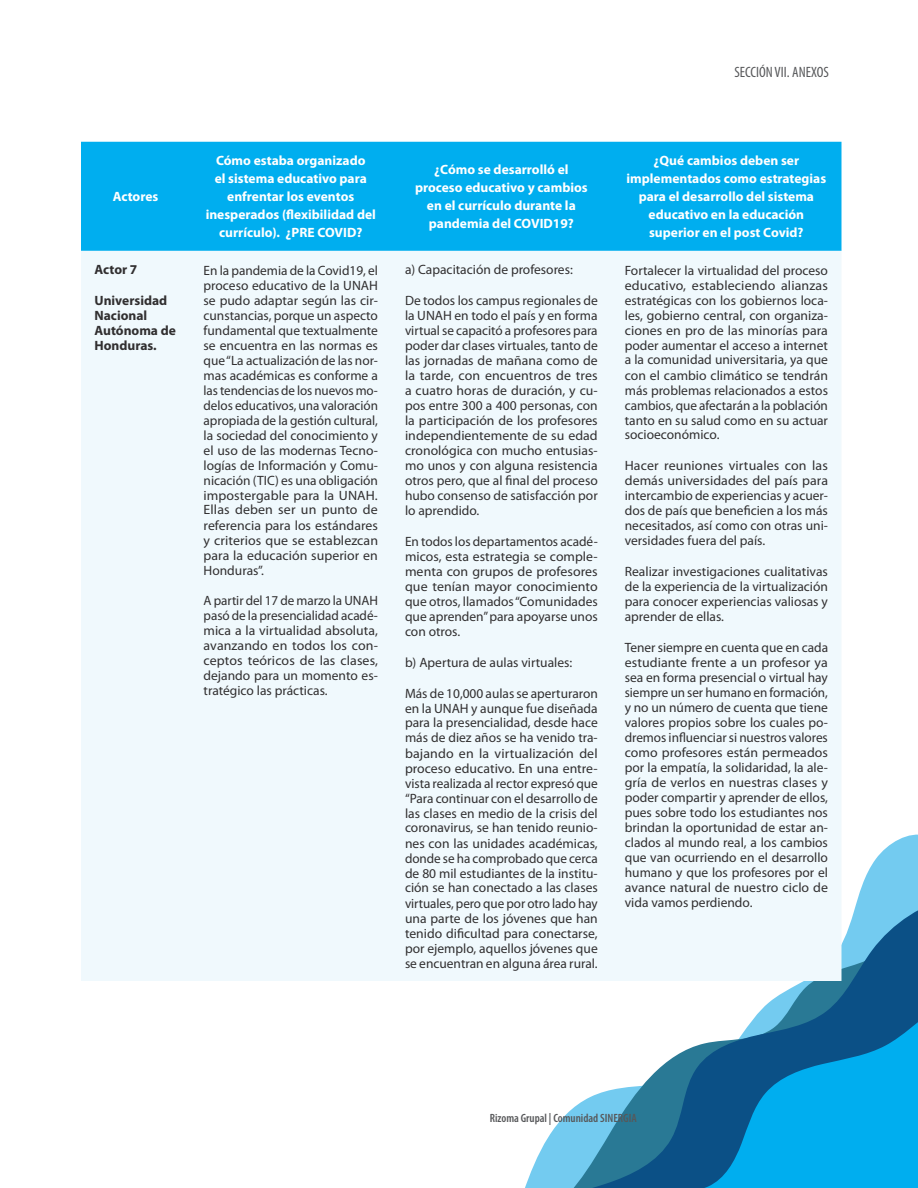
<style>
.page{position:relative;width:918px;height:1188px;background:#fff}
.page>*{position:absolute;margin:0;border:0;box-sizing:border-box;transform-origin:0 0}
.t1{font:condensed 15px "Myriad Pro";color:#57585a}
.t2{font:13.5px/15px "Myriad Pro";color:#312f30;text-align:justify}
.t3{font:700 13.5px/18px "Myriad Pro";color:#fff;text-align:center}
.t4{font:700 13.5px/15px "Myriad Pro";color:#312f30}
.t5{font:600 condensed 12px "Myriad Pro";color:#57585a}
</style>
<div class="page">
<svg style="left:874px;top:834px;width:44px;height:27px"></svg>
<svg style="left:858px;top:861px;width:60px;height:35px;background:#84d1f1"></svg>
<svg style="left:786px;top:896px;width:132px;height:95px;background:#4790ba"></svg>
<svg style="left:525px;top:991px;width:393px;height:197px"></svg>
<div style="left:81px;top:142px;width:761px;height:109px;background:#00aeef"></div>
<div style="left:81px;top:251px;width:761px;height:730px;background:#f0f9fd"></div>
<p class="t1" style="left:735px;top:63px;width:96px">SECCIÓN VII. ANEXOS</p>
<p class="t3" style="left:113px;top:187px;width:47px">Actores</p>
<p class="t4" style="left:94px;top:262px;width:44px">Actor 7</p>
<p class="t4" style="left:94px;top:293px;width:83px">Universidad<br>Nacional<br>Autónoma de<br>Honduras.</p>
<p class="t3" style="left:206px;top:151px;width:172px">Cómo estaba organizado<br>el sistema educativo para enfrentar los eventos inesperados (flexibilidad del currículo). ¿PRE COVID?</p>
<p class="t3" style="left:415px;top:160px;width:174px">¿Cómo se desarrolló el proceso educativo y cambios en el currículo durante la pandemia del COVID19?</p>
<p class="t3" style="left:627px;top:151px;width:201px">¿Qué cambios deben ser implementados como estrategias para el desarrollo del sistema educativo en la educación superior en el post Covid?</p>
<p class="t2" style="left:204px;top:262px;width:176px">En la pandemia de la Covid19, el proceso educativo de la UNAH se pudo adaptar según las cir&shy;cunstancias, porque un aspecto fundamental que textualmente se encuentra en las normas es que “La actualización de las nor&shy;mas académicas es conforme a las tendencias de los nuevos mo&shy;delos educativos, una valoración apropiada de la gestión cultural, la sociedad del conocimiento y el uso de las modernas Tecno&shy;logías de Información y Comu&shy;nicación (TIC) es una obligación impostergable para la UNAH.<br>Ellas deben ser un punto de referencia para los estándares y criterios que se establezcan para la educación superior en Honduras”.</p>
<p class="t2" style="left:204px;top:593px;width:176px">A partir del 17 de marzo la UNAH pasó de la presencialidad acadé&shy;mica a la virtualidad absoluta, avanzando en todos los con&shy;ceptos teóricos de las clases, dejando para un momento es&shy;tratégico las prácticas.</p>
<p class="t2" style="left:405px;top:262px;width:169px">a) Capacitación de profesores:</p>
<p class="t2" style="left:405px;top:293px;width:194px">De todos los campus regionales de la UNAH en todo el país y en forma virtual se capacitó a profesores para poder dar clases virtuales, tanto de las jornadas de mañana como de la tarde, con encuentros de tres a cuatro horas de duración, y cu&shy;pos entre 300 a 400 personas, con la participación de los profesores independientemente de su edad cronológica con mucho entusias&shy;mo unos y con alguna resistencia otros pero, que al final del proceso hubo consenso de satisfacción por lo aprendido.</p>
<p class="t2" style="left:405px;top:534px;width:194px">En todos los departamentos acadé&shy;micos, esta estrategia se comple&shy;menta con grupos de profesores que tenían mayor conocimiento que otros, llamados “Comunidades que aprenden” para apoyarse unos con otros.</p>
<p class="t2" style="left:405px;top:655px;width:169px">b) Apertura de aulas virtuales:</p>
<p class="t2" style="left:405px;top:685px;width:194px">Más de 10,000 aulas se aperturaron en la UNAH y aunque fue diseñada para la presencialidad, desde hace más de diez años se ha venido tra&shy;bajando en la virtualización del proceso educativo. En una entre&shy;vista realizada al rector expresó que “Para continuar con el desarrollo de las clases en medio de la crisis del coronavirus, se han tenido reunio&shy;nes con las unidades académicas, donde se ha comprobado que cerca de 80 mil estudiantes de la institu&shy;ción se han conectado a las clases virtuales, pero que por otro lado hay una parte de los jóvenes que han tenido dificultad para conectarse, por ejemplo, aquellos jóvenes que se encuentran en alguna área rural.</p>
<p class="t2" style="left:625px;top:262px;width:205px">Fortalecer la virtualidad del proceso educativo, estableciendo alianzas estratégicas con los gobiernos loca&shy;les, gobierno central, con organiza&shy;ciones en pro de las minorías para poder aumentar el acceso a internet a la comunidad universitaria, ya que con el cambio climático se tendrán más problemas relacionados a estos cambios, que afectarán a la población tanto en su salud como en su actuar socioeconómico.</p>
<p class="t2" style="left:625px;top:458px;width:205px">Hacer reuniones virtuales con las demás universidades del país para intercambio de experiencias y acuer&shy;dos de país que beneficien a los más necesitados, así como con otras uni&shy;versidades fuera del país.</p>
<p class="t2" style="left:625px;top:564px;width:205px">Realizar investigaciones cualitativas de la experiencia de la virtualización para conocer experiencias valiosas y aprender de ellas.</p>
<p class="t2" style="left:625px;top:640px;width:205px">Tener siempre en cuenta que en cada estudiante frente a un profesor ya sea en forma presencial o virtual hay siempre un ser humano en formación, y no un número de cuenta que tiene valores propios sobre los cuales po&shy;dremos influenciar si nuestros valores como profesores están permeados por la empatía, la solidaridad, la ale&shy;gría de verlos en nuestras clases y poder compartir y aprender de ellos, pues sobre todo los estudiantes nos brindan la oportunidad de estar an&shy;clados al mundo real, a los cambios que van ocurriendo en el desarrollo humano y que los profesores por el avance natural de nuestro ciclo de vida vamos perdiendo.</p>
<p class="t5" style="left:490px;top:1110px;width:149px">Rizoma Grupal | Comunidad SINERGIA</p>
</div>
